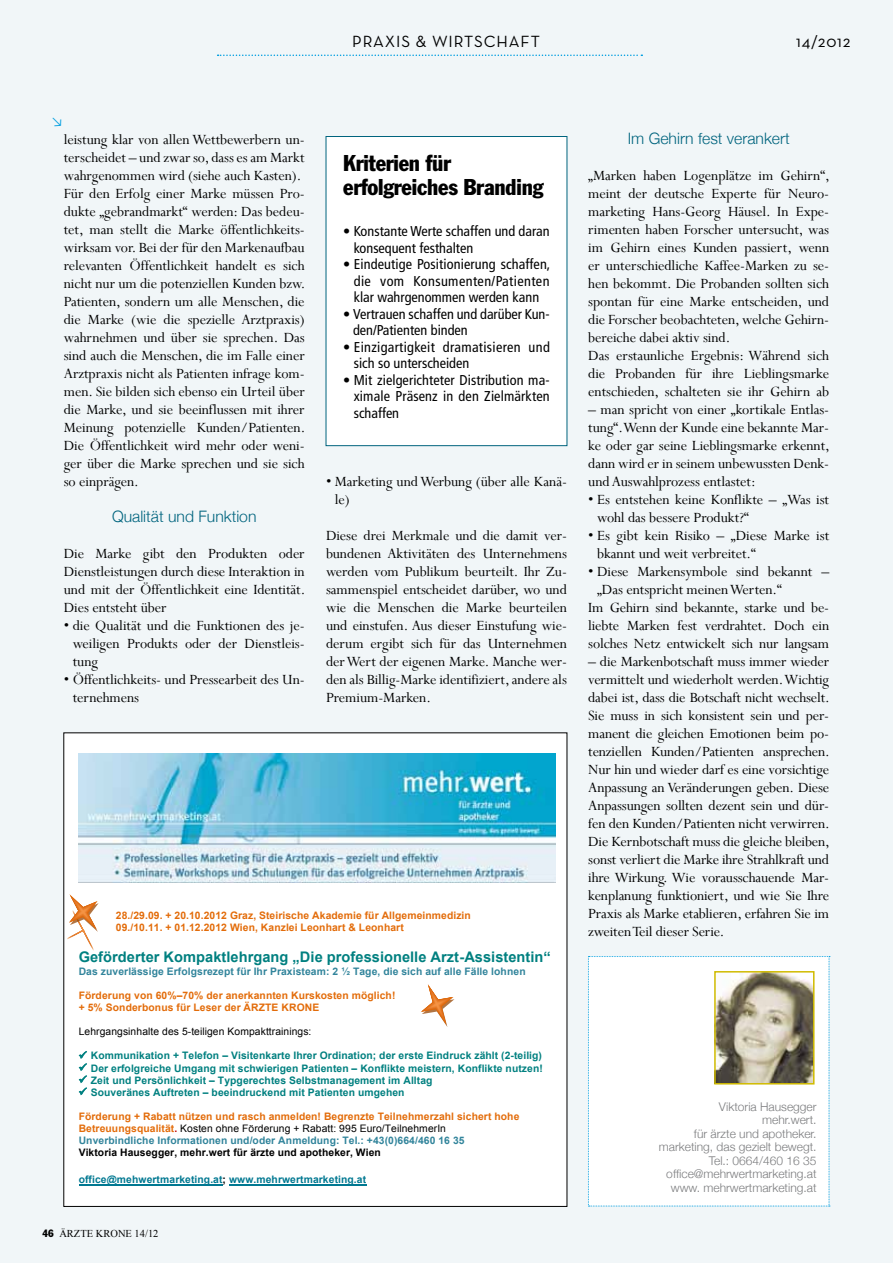
<style>
.page{position:relative;width:893px;height:1263px;background:#f1f6f8}
.page>*{position:absolute;margin:0;border:0;box-sizing:border-box;transform-origin:0 0}
.t1{font:condensed 22.5px/24px "Franklin Gothic Std";letter-spacing:-.01em;color:#000}
.t2{font:16.5px "Neutraface Text";letter-spacing:.05em;color:#000}
.t3{font:15.75px/18px "Perpetua";letter-spacing:-.005em;color:#000}
.t4{font:300 15.75px "Helvetica Neue";color:#00647e}
.t5{font:700 14.55px "Arial";letter-spacing:.005em;color:#008080}
.t6{font:condensed 14.25px/16.5px "Frutiger LT Com";color:#000}
.t7{font:condensed 14.25px/16.5px "Frutiger LT Com";letter-spacing:.02em;color:#000}
.t8{font:300 12px/13.5px "Helvetica Neue";color:#7b7c7e;text-align:right}
.t9{font:10.5px "Times New Roman";color:#000}
.t10{font:700 10.35px/12px "Arial";letter-spacing:.01em;color:#e36c0a}
.t11{font:700 10.35px "Arial";letter-spacing:.01em;color:#008080}
.t12{font:700 10.35px "Arial";letter-spacing:.01em;color:#31849b}
.t13{font:700 10.35px "Arial";letter-spacing:.01em;color:#000}
.t14{font:700 10.35px "Arial";letter-spacing:.01em;color:#007891}
.t15{font:10.35px "Arial";letter-spacing:.01em;color:#000}
.s1{color:#c00000}
.s2{font-weight:400;color:#000}
.s3{color:#31849b}
.s4{color:#000}
.s5{font-family:"Franklin Gothic Std";font-stretch:condensed}
</style>
<div class="page">
<svg style="left:218px;top:55px;width:424px;height:1px"></svg>
<div style="left:326px;top:136px;width:241px;height:310px;background:#fff"></div>
<div style="left:326px;top:136px;width:241px;height:310px;border:1px solid #00647e"></div>
<div style="left:588px;top:956px;width:242px;height:251px;background:#fff"></div>
<img style="left:717px;top:974px;width:94px;height:107px">
<div style="left:714px;top:971px;width:100px;height:113px;border:2px solid #d0bb00"></div>
<div style="left:64px;top:733px;width:503px;height:473px;background:#fff"></div>
<svg style="left:421px;top:984px;width:32px;height:41px"></svg>
<svg style="left:67px;top:894px;width:32px;height:56px"></svg>
<img style="left:79px;top:753px;width:476px;height:130px">
<svg style="left:79px;top:1051px;width:8px;height:44px"></svg>
<hr style="left:79px;top:1184px;width:144px;height:1px;background:#007891">
<hr style="left:229px;top:1184px;width:137px;height:1px;background:#007891">
<p class="t2" style="left:352px;top:31px;width:189px">PRAXIS &amp; WIRTSCHAFT</p>
<p class="t2" style="left:796px;top:31px;width:56px">14/2012</p>
<p class="t3" style="left:64px;top:130px;width:243px">leistung klar von allen Wettbewerbern un&shy;terscheidet – und zwar so, dass es am Markt wahrgenommen wird (siehe auch Kasten).<br>Für den Erfolg einer Marke müssen Pro&shy;dukte „gebrandmarkt“ werden: Das bedeu&shy;tet, man stellt die Marke öffentlichkeits&shy;wirksam vor. Bei der für den Markenaufbau relevanten Öffentlichkeit handelt es sich nicht nur um die potenziellen Kunden bzw.<br>Patienten, sondern um alle Menschen, die die Marke (wie die spezielle Arztpraxis) wahrnehmen und über sie sprechen. Das sind auch die Menschen, die im Falle einer Arztpraxis nicht als Patienten infrage kom&shy;men. Sie bilden sich ebenso ein Urteil über die Marke, und sie beeinflussen mit ihrer Meinung potenzielle Kunden/Patienten.<br>Die Öffentlichkeit wird mehr oder weni&shy;ger über die Marke sprechen und sie sich so einprägen.</p>
<p class="t4" style="left:112px;top:507px;width:146px">Qualität und Funktion</p>
<p class="t3" style="left:64px;top:544px;width:243px;text-align:justify">Die Marke gibt den Produkten oder Dienstleistungen durch diese Interaktion in und mit der Öffentlichkeit eine Identität.<br>Dies entsteht über</p>
<p class="t3" style="left:73px;top:616px;width:234px;text-align:justify;text-indent:-9px">• die Qualität und die Funktionen des je&shy;weiligen Produkts oder der Dienstleis&shy;tung</p>
<p class="t3" style="left:73px;top:670px;width:234px;text-indent:-9px">• Öffentlichkeits- und Pressearbeit des Un&shy;ternehmens</p>
<h1 class="t1" style="left:343px;top:151px;width:202px">Kriterien für erfolgreiches Branding</h1>
<p class="t6" style="left:354px;top:223px;width:197px;text-indent:-11px">• Konstante Werte schaffen und daran konsequent festhalten</p>
<p class="t6" style="left:354px;top:256px;width:198px;text-align:justify;text-indent:-11px">• Eindeutige Positionierung schaffen, die vom Konsumenten/Patienten klar wahrgenommen werden kann</p>
<p class="t6" style="left:353px;top:306px;width:198px;text-indent:-10px">• Vertrauen schaffen und darüber Kun&shy;den/Patienten binden</p>
<p class="t7" style="left:354px;top:339px;width:198px;text-indent:-11px">• Einzigartigkeit dramatisieren und sich so unterscheiden</p>
<p class="t6" style="left:354px;top:372px;width:197px;text-align:justify;text-indent:-11px">• Mit zielgerichteter Distribution ma&shy;ximale Präsenz in den Zielmärkten schaffen</p>
<p class="t3" style="left:335px;top:472px;width:234px;text-indent:-9px">• Marketing und Werbung (über alle Kanä&shy;le)</p>
<p class="t3" style="left:326px;top:526px;width:242px;text-align:justify">Diese drei Merkmale und die damit ver&shy;bundenen Aktivitäten des Unternehmens werden vom Publikum beurteilt. Ihr Zu&shy;sammenspiel entscheidet darüber, wo und wie die Menschen die Marke beurteilen und einstufen. Aus dieser Einstufung wie&shy;derum ergibt sich für das Unternehmen der Wert der eigenen Marke. Manche wer&shy;den als Billig-Marke identifiziert, andere als Premium-Marken.</p>
<p class="t10" style="left:116px;top:910px;width:356px">28./29.09. + 20.10.2012 Graz, Steirische Akademie für Allgemeinmedizin<br>09./10.11. + 01.12.2012 Wien, Kanzlei Leonhart &amp; Leonhart</p>
<p class="t5" style="left:79px;top:948px;width:474px">Geförderter Kompaktlehrgang „Die professionelle Arzt-Assistentin“</p>
<p class="t12" style="left:79px;top:964px;width:448px">Das zuverlässige Erfolgsrezept für Ihr Praxisteam: 2 ½ Tage, die sich auf alle Fälle lohnen</p>
<p class="t10" style="left:79px;top:990px;width:318px">Förderung von 60%–70% der anerkannten Kurskosten möglich! + 5% Sonderbonus für Leser der ÄRZTE KRONE</p>
<p class="t15" style="left:79px;top:1025px;width:234px">Lehrgangsinhalte des 5-teiligen Kompakttrainings:</p>
<p class="t11" style="left:79px;top:1049px;width:465px">✓ Kommunikation + Telefon – Visitenkarte Ihrer Ordination; der erste Eindruck zählt (2-teilig)</p>
<p class="t11" style="left:79px;top:1061px;width:466px">✓ Der erfolgreiche Umgang mit schwierigen Patienten – Konflikte meistern, Konflikte nutzen!</p>
<p class="t11" style="left:79px;top:1073px;width:355px">✓ Zeit und Persönlichkeit – Typgerechtes Selbstmanagement im Alltag</p>
<p class="t11" style="left:79px;top:1085px;width:327px">✓ Souveränes Auftreten – beeindruckend mit Patienten umgehen</p>
<p class="t10" style="left:79px;top:1111px;width:442px">Förderung + Rabatt nützen und rasch anmelden! Begrenzte Teilnehmerzahl sichert hohe<br>Betreuungsqualität<span class="s1">.</span> <span class="s2">Kosten ohne Förderung + Rabatt: 995 Euro/TeilnehmerIn<br></span><span class="s3">Unverbindliche Informationen und/oder Anmeldung: Tel.: +43(0)664/460 16 35</span></p>
<p class="t13" style="left:79px;top:1146px;width:304px">Viktoria Hausegger, mehr.wert für ärzte und apotheker, Wien</p>
<p class="t14" style="left:79px;top:1173px;width:289px">office@mehwertmarketing.at<span class="s4">;</span> www.mehrwertmarketing.at</p>
<p class="t9" style="left:43px;top:1226px;width:118px"><span class="s5">46</span> ÄRZTE KRONE 14/12</p>
<p class="t4" style="left:628px;top:129px;width:163px">Im Gehirn fest verankert</p>
<p class="t3" style="left:588px;top:166px;width:243px">„Marken haben Logenplätze im Gehirn“, meint der deutsche Experte für Neuro&shy;marketing Hans-Georg Häusel. In Expe&shy;rimenten haben Forscher untersucht, was im Gehirn eines Kunden passiert, wenn er unterschiedliche Kaffee-Marken zu se&shy;hen bekommt. Die Probanden sollten sich spontan für eine Marke entscheiden, und die Forscher beobachteten, welche Gehirn&shy;bereiche dabei aktiv sind.<br>Das erstaunliche Ergebnis: Während sich die Probanden für ihre Lieblingsmarke entschieden, schalteten sie ihr Gehirn ab</p>
<p class="t3" style="left:588px;top:400px;width:243px;text-align:justify">– man spricht von einer „kortikale Entlas&shy;tung“. Wenn der Kunde eine bekannte Mar&shy;ke oder gar seine Lieblingsmarke erkennt, dann wird er in seinem unbewussten Denk&shy;und Auswahlprozess entlastet:</p>
<p class="t3" style="left:597px;top:490px;width:234px;text-indent:-9px">• Es entstehen keine Konflikte – „Was ist wohl das bessere Produkt?“</p>
<p class="t3" style="left:597px;top:526px;width:234px;text-indent:-9px">• Es gibt kein Risiko – „Diese Marke ist bkannt und weit verbreitet.“</p>
<p class="t3" style="left:588px;top:562px;width:242px">• Diese Markensymbole sind bekannt –</p>
<p class="t3" style="left:597px;top:580px;width:186px">„Das entspricht meinen Werten.“</p>
<p class="t3" style="left:588px;top:598px;width:242px">Im Gehirn sind bekannte, starke und be-</p>
<p class="t3" style="left:588px;top:616px;width:242px">liebte Marken fest verdrahtet. Doch ein</p>
<p class="t3" style="left:588px;top:634px;width:242px">solches Netz entwickelt sich nur langsam</p>
<p class="t3" style="left:588px;top:652px;width:243px;text-align:justify">– die Markenbotschaft muss immer wieder vermittelt und wiederholt werden. Wichtig dabei ist, dass die Botschaft nicht wechselt.<br>Sie muss in sich konsistent sein und per&shy;manent die gleichen Emotionen beim po&shy;tenziellen Kunden/Patienten ansprechen.<br>Nur hin und wieder darf es eine vorsichtige Anpassung an Veränderungen geben. Diese Anpassungen sollten dezent sein und dür&shy;fen den Kunden/Patienten nicht verwirren.<br>Die Kernbotschaft muss die gleiche bleiben, sonst verliert die Marke ihre Strahlkraft und ihre Wirkung. Wie vorausschauende Mar&shy;kenplanung funktioniert, und wie Sie Ihre Praxis als Marke etablieren, erfahren Sie im zweiten Teil dieser Serie.</p>
<p class="t8" style="left:659px;top:1099px;width:159px">Viktoria Hausegger<br>mehr.wert.<br>für ärzte und apotheker. marketing, das gezielt bewegt.<br>Tel.: 0664/460 16 35 office@mehrwertmarketing.at www. mehrwertmarketing.at</p>
</div>
